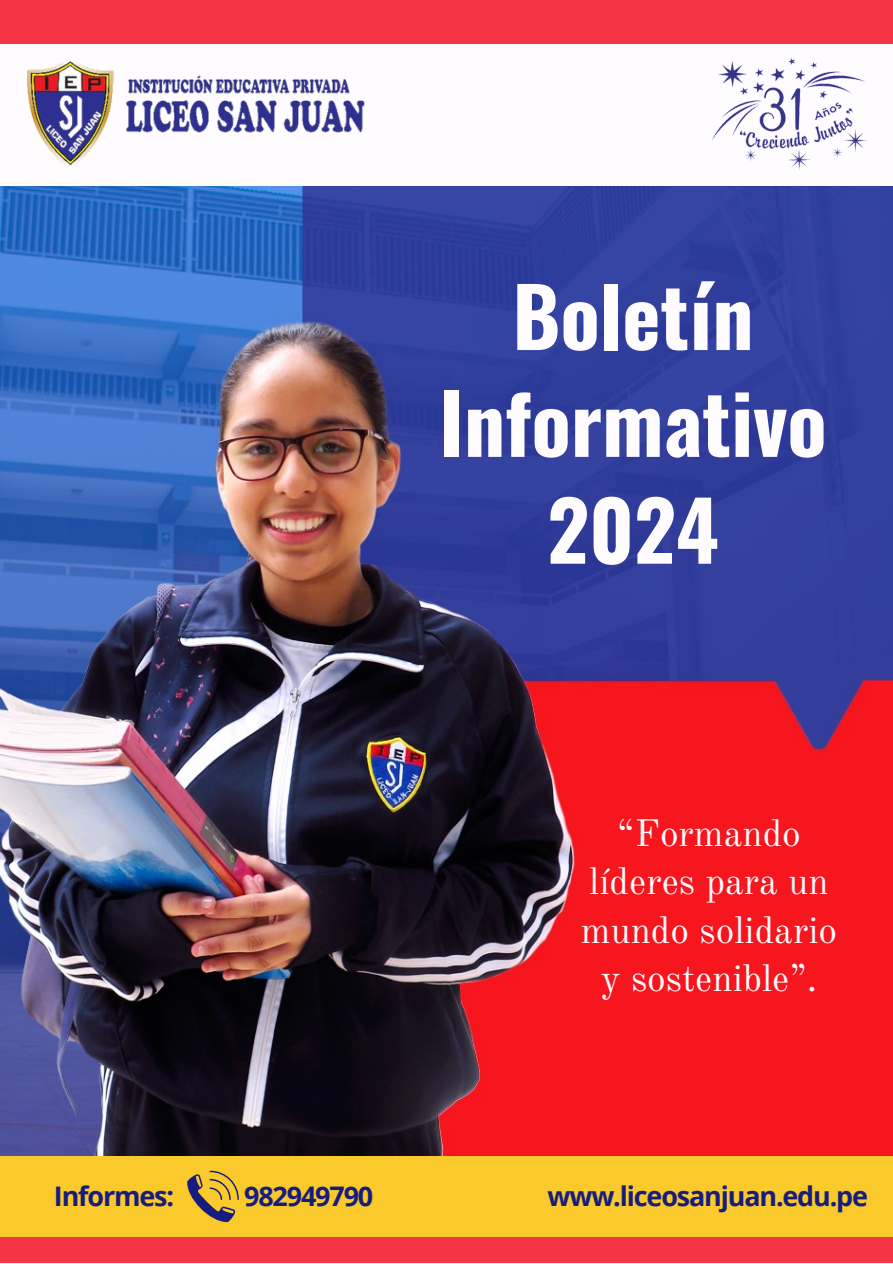
<style>
.page{position:relative;width:893px;height:1264px;background:#fff}
.page>*{position:absolute;margin:0;border:0;box-sizing:border-box;transform-origin:0 0}
.t1{font:700 81.6px/106.8px "Oswald";color:#fefcff;text-align:center}
.t2{font:37.5px/48.3px "Old Standard";color:#fefcff;text-align:center}
.t3{font:700 27px "Open Sans";letter-spacing:-.045em;color:#171d7e}
</style>
<div class="page">
<div style="left:0;top:0;width:892px;height:1262px;background:#f43545"></div>
<img style="left:0;top:185px;width:892px;height:970px">
<div style="left:0;top:44px;width:892px;height:141px;background:#fefcff"></div>
<div style="left:0;top:1156px;width:892px;height:80px;background:#fac92c"></div>
<img style="left:28px;top:61px;width:337px;height:106px">
<img style="left:711px;top:58px;width:156px;height:112px">
<svg style="left:187px;top:1170px;width:51px;height:52px"></svg>
<p class="t1" style="left:439px;top:260px;width:389px">Boletín<br>Informativo<br>2024</p>
<p class="t2" style="left:581px;top:809px;width:258px">“Formando líderes para un mundo solidario y sostenible”.</p>
<p class="t3" style="left:54px;top:1177px;width:122px">Informes:</p>
<p class="t3" style="left:244px;top:1177px;width:131px">982949790</p>
<p class="t3" style="left:547px;top:1177px;width:322px">www.liceosanjuan.edu.pe</p>
</div>
